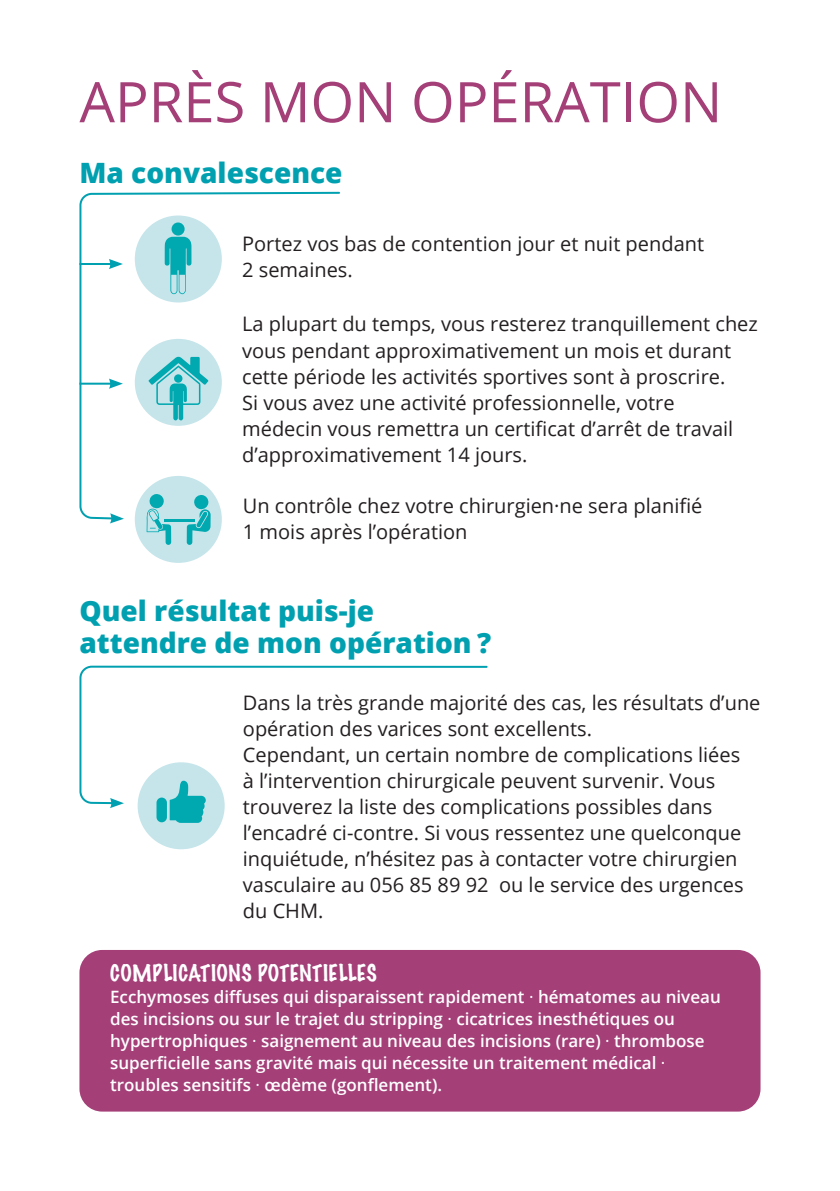
<style>
.page{position:relative;width:840px;height:1191px;background:#fff}
.page>*{position:absolute;margin:0;border:0;box-sizing:border-box;transform-origin:0 0}
.t1{font:56px "Open Sans";color:#a43f78}
.t2{font:800 28px/32px "Open Sans";color:#00a0b0}
.t3{font:100 21px "Marker Felt";letter-spacing:.015em;color:#fff}
.t4{font:20px/26px "Open Sans";color:#231f20}
.t5{font:600 17px/22px "Open Sans";color:#fff}
.s1{font-weight:400}
</style>
<div class="page">
<div style="left:135px;top:476px;width:87px;height:87px;background:#c5e5ea;border-radius:50%"></div>
<hr style="left:164px;top:519px;width:31px;height:3px;background:#00a8b0">
<svg style="left:146px;top:520px;width:25px;height:25px"></svg>
<svg style="left:187px;top:520px;width:23px;height:25px"></svg>
<svg style="left:79px;top:191px;width:261px;height:329px"></svg>
<svg style="left:110px;top:513px;width:14px;height:10px"></svg>
<hr style="left:79px;top:263px;width:33px;height:2px;background:#00a0b0">
<svg style="left:109px;top:259px;width:14px;height:10px"></svg>
<hr style="left:79px;top:383px;width:33px;height:2px;background:#00a0b0">
<svg style="left:109px;top:378px;width:14px;height:11px"></svg>
<div style="left:137px;top:762px;width:87px;height:87px;background:#c5e5ea;border-radius:50%"></div>
<svg style="left:170px;top:805px;width:35px;height:18px"></svg>
<div style="left:156px;top:797px;width:11px;height:25px;background:#00a8b0;border-radius:5px"></div>
<svg style="left:79px;top:665px;width:409px;height:140px"></svg>
<svg style="left:110px;top:798px;width:14px;height:10px"></svg>
<div style="left:79px;top:950px;width:681px;height:161px;background:#a43f78;border-radius:23px"></div>
<h1 class="t1" style="left:79px;top:64px;width:644px">APRÈS MON OPÉRATION</h1>
<h2 class="t2" style="left:79px;top:155px;width:264px">Ma convalescence</h2>
<p class="t4" style="left:242px;top:230px;width:463px">Portez vos bas de contention jour et nuit pendant<br>2 semaines.</p>
<p class="t4" style="left:242px;top:311px;width:517px">La plupart du temps, vous resterez tranquillement chez vous pendant approximativement un mois et durant cette période les activités sportives sont à proscrire.<br>Si vous avez une activité professionnelle, votre médecin vous remettra un certificat d’arrêt de travail d’approximativement 14 jours.</p>
<p class="t4" style="left:243px;top:492px;width:461px">Un contrôle chez votre chirurgien·ne sera planifié<br>1 mois après l’opération</p>
<h2 class="t2" style="left:79px;top:593px;width:413px">Quel résultat puis-je attendre de mon opération ?</h2>
<p class="t4" style="left:243px;top:689px;width:519px">Dans la très grande majorité des cas, les résultats d’une opération des varices sont excellents.<br>Cependant, un certain nombre de complications liées<br>à l’intervention chirurgicale peuvent survenir. Vous trouverez la liste des complications possibles dans l’encadré ci-contre. Si vous ressentez une quelconque inquiétude, n’hésitez pas à contacter votre chirurgien vasculaire au 056 85 89 92 ou le service des urgences du CHM.</p>
<p class="t3" style="left:110px;top:956px;width:268px">COMPLICATIONS POTENTIELLES</p>
<p class="t5" style="left:110px;top:985px;width:612px">Ecchymoses diffuses qui disparaissent rapidement <span class="s1">·</span> hématomes au niveau des incisions ou sur le trajet du stripping <span class="s1">·</span> cicatrices inesthétiques ou hypertrophiques <span class="s1">·</span> saignement au niveau des incisions (rare) <span class="s1">·</span> thrombose superficielle sans gravité mais qui nécessite un traitement médical <span class="s1">· </span>troubles sensitifs <span class="s1">·</span> œdème (gonflement).</p>
</div>
